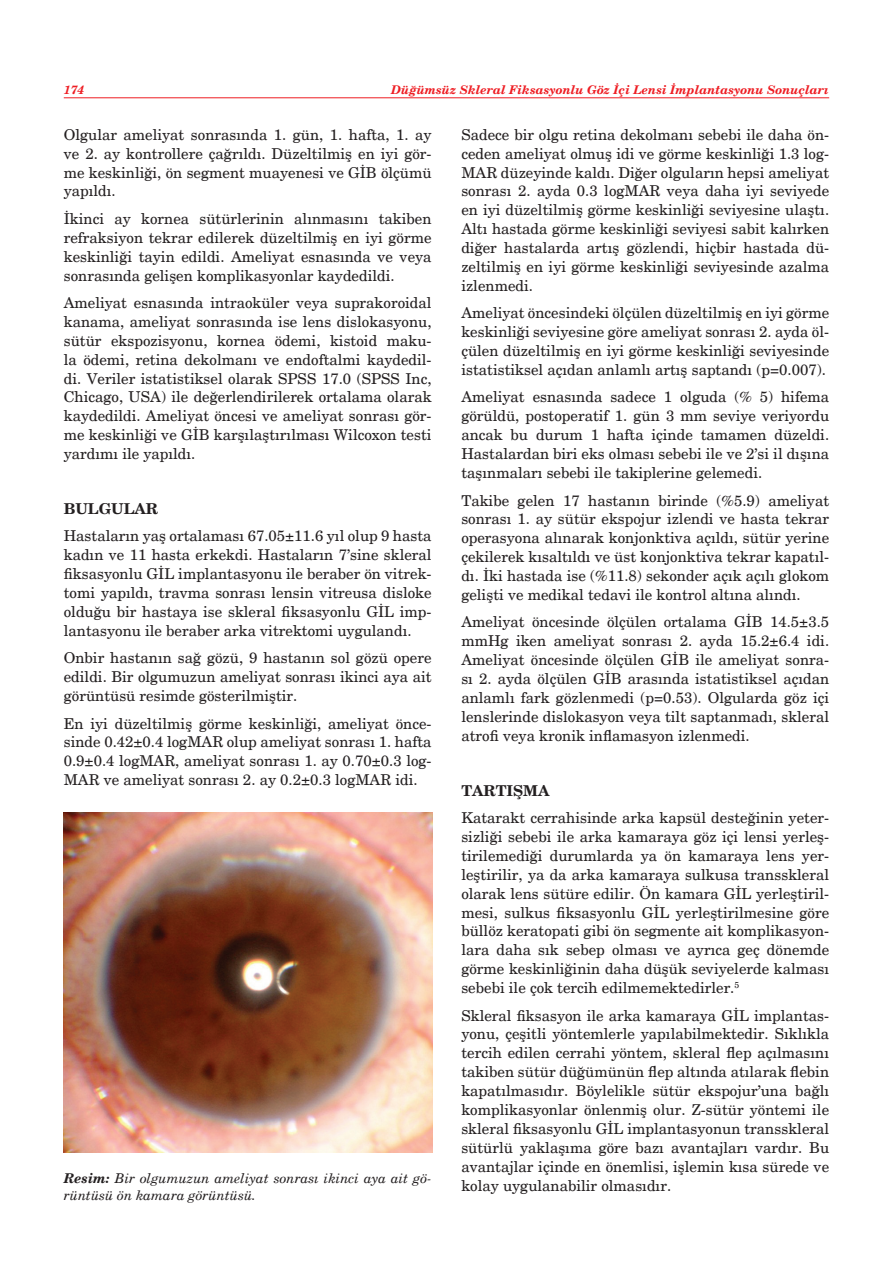
<style>
.page{position:relative;width:893px;height:1263px;background:#fff}
.page>*{position:absolute;margin:0;border:0;box-sizing:border-box;transform-origin:0 0}
.t1{font:15px/18.9px "New Century Schlbk";color:#231f20;text-align:justify}
.t2{font:700 15px "New Century Schlbk";color:#231f20}
.t3{font:italic 13.5px/17.2px "New Century Schlbk";color:#231f20}
.t4{font:italic 700 12px "New Century Schlbk";color:#ee1d23}
.s1{font-weight:700}
</style>
<div class="page">
<hr style="left:64px;top:97px;width:765px;height:1px;background:#ee1d23">
<img style="left:64px;top:813px;width:368px;height:339px">
<p class="t4" style="left:64px;top:82px;width:22px">174</p>
<p class="t4" style="left:391px;top:82px;width:439px">Düğümsüz Skleral Fiksasyonlu Göz İçi Lensi İmplantasyonu Sonuçları</p>
<p class="t1" style="left:64px;top:125px;width:369px">Olgular ameliyat sonrasında 1. gün, 1. hafta, 1. ay ve 2. ay kontrollere çağrıldı. Düzeltilmiş en iyi gör&shy;me keskinliği, ön segment muayenesi ve GİB ölçümü yapıldı.</p>
<p class="t1" style="left:64px;top:209px;width:369px">İkinci ay kornea sütürlerinin alınmasını takiben refraksiyon tekrar edilerek düzeltilmiş en iyi görme keskinliği tayin edildi. Ameliyat esnasında ve veya sonrasında gelişen komplikasyonlar kaydedildi.</p>
<p class="t1" style="left:64px;top:293px;width:369px">Ameliyat esnasında intraoküler veya suprakoroidal kanama, ameliyat sonrasında ise lens dislokasyonu, sütür ekspozisyonu, kornea ödemi, kistoid maku&shy;la ödemi, retina dekolmanı ve endoftalmi kaydedil&shy;di. Veriler istatistiksel olarak SPSS 17.0 (SPSS Inc, Chicago, USA) ile değerlendirilerek ortalama olarak kaydedildi. Ameliyat öncesi ve ameliyat sonrası gör&shy;me keskinliği ve GİB karşılaştırılması Wilcoxon testi yardımı ile yapıldı.</p>
<p class="t1" style="left:461px;top:125px;width:369px">Sadece bir olgu retina dekolmanı sebebi ile daha ön&shy;ceden ameliyat olmuş idi ve görme keskinliği 1.3 log-MAR düzeyinde kaldı. Diğer olguların hepsi ameliyat sonrası 2. ayda 0.3 logMAR veya daha iyi seviyede en iyi düzeltilmiş görme keskinliği seviyesine ulaştı.<br>Altı hastada görme keskinliği seviyesi sabit kalırken diğer hastalarda artış gözlendi, hiçbir hastada dü&shy;zeltilmiş en iyi görme keskinliği seviyesinde azalma izlenmedi.</p>
<p class="t1" style="left:461px;top:304px;width:369px">Ameliyat öncesindeki ölçülen düzeltilmiş en iyi görme keskinliği seviyesine göre ameliyat sonrası 2. ayda öl&shy;çülen düzeltilmiş en iyi görme keskinliği seviyesinde istatistiksel açıdan anlamlı artış saptandı (p=0.007).</p>
<p class="t1" style="left:461px;top:388px;width:369px">Ameliyat esnasında sadece 1 olguda (% 5) hifema görüldü, postoperatif 1. gün 3 mm seviye veriyordu ancak bu durum 1 hafta içinde tamamen düzeldi.<br>Hastalardan biri eks olması sebebi ile ve 2’si il dışına taşınmaları sebebi ile takiplerine gelemedi.</p>
<p class="t1" style="left:461px;top:491px;width:369px">Takibe gelen 17 hastanın birinde (%5.9) ameliyat sonrası 1. ay sütür ekspojur izlendi ve hasta tekrar operasyona alınarak konjonktiva açıldı, sütür yerine çekilerek kısaltıldı ve üst konjonktiva tekrar kapatıl&shy;dı. İki hastada ise (%11.8) sekonder açık açılı glokom gelişti ve medikal tedavi ile kontrol altına alındı.</p>
<p class="t1" style="left:461px;top:613px;width:369px">Ameliyat öncesinde ölçülen ortalama GİB 14.5±3.5 mmHg iken ameliyat sonrası 2. ayda 15.2±6.4 idi.<br>Ameliyat öncesinde ölçülen GİB ile ameliyat sonra&shy;sı 2. ayda ölçülen GİB arasında istatistiksel açıdan anlamlı fark gözlenmedi (p=0.53). Olgularda göz içi lenslerinde dislokasyon veya tilt saptanmadı, skleral atrofi veya kronik inflamasyon izlenmedi.</p>
<p class="t2" style="left:64px;top:499px;width:96px">BULGULAR</p>
<p class="t1" style="left:64px;top:527px;width:369px">Hastaların yaş ortalaması 67.05±11.6 yıl olup 9 hasta kadın ve 11 hasta erkekdi. Hastaların 7’sine skleral fiksasyonlu GİL implantasyonu ile beraber ön vitrek&shy;tomi yapıldı, travma sonrası lensin vitreusa disloke olduğu bir hastaya ise skleral fiksasyonlu GİL imp&shy;lantasyonu ile beraber arka vitrektomi uygulandı.</p>
<p class="t1" style="left:64px;top:649px;width:369px">Onbir hastanın sağ gözü, 9 hastanın sol gözü opere edildi. Bir olgumuzun ameliyat sonrası ikinci aya ait görüntüsü resimde gösterilmiştir.</p>
<p class="t1" style="left:64px;top:714px;width:369px">En iyi düzeltilmiş görme keskinliği, ameliyat önce&shy;sinde 0.42±0.4 logMAR olup ameliyat sonrası 1. hafta 0.9±0.4 logMAR, ameliyat sonrası 1. ay 0.70±0.3 log-MAR ve ameliyat sonrası 2. ay 0.2±0.3 logMAR idi.</p>
<p class="t2" style="left:461px;top:781px;width:90px">TARTIŞMA</p>
<p class="t1" style="left:461px;top:808px;width:369px">Katarakt cerrahisinde arka kapsül desteğinin yeter&shy;sizliği sebebi ile arka kamaraya göz içi lensi yerleş&shy;tirilemediği durumlarda ya ön kamaraya lens yer&shy;leştirilir, ya da arka kamaraya sulkusa transskleral olarak lens sütüre edilir. Ön kamara GİL yerleştiril&shy;mesi, sulkus fiksasyonlu GİL yerleştirilmesine göre büllöz keratopati gibi ön segmente ait komplikasyon&shy;lara daha sık sebep olması ve ayrıca geç dönemde görme keskinliğinin daha düşük seviyelerde kalması sebebi ile çok tercih edilmemektedirler.<sup>5</sup></p>
<p class="t1" style="left:461px;top:1006px;width:369px">Skleral fiksasyon ile arka kamaraya GİL implantas&shy;yonu, çeşitli yöntemlerle yapılabilmektedir. Sıklıkla tercih edilen cerrahi yöntem, skleral flep açılmasını takiben sütür düğümünün flep altında atılarak flebin kapatılmasıdır. Böylelikle sütür ekspojur’una bağlı komplikasyonlar önlenmiş olur. Z-sütür yöntemi ile skleral fiksasyonlu GİL implantasyonun transskleral sütürlü yaklaşıma göre bazı avantajları vardır. Bu avantajlar içinde en önemlisi, işlemin kısa sürede ve kolay uygulanabilir olmasıdır.</p>
<p class="t3" style="left:64px;top:1169px;width:369px"><span class="s1">Resim:</span> Bir olgumuzun ameliyat sonrası ikinci aya ait gö&shy;rüntüsü ön kamara görüntüsü.</p>
</div>
